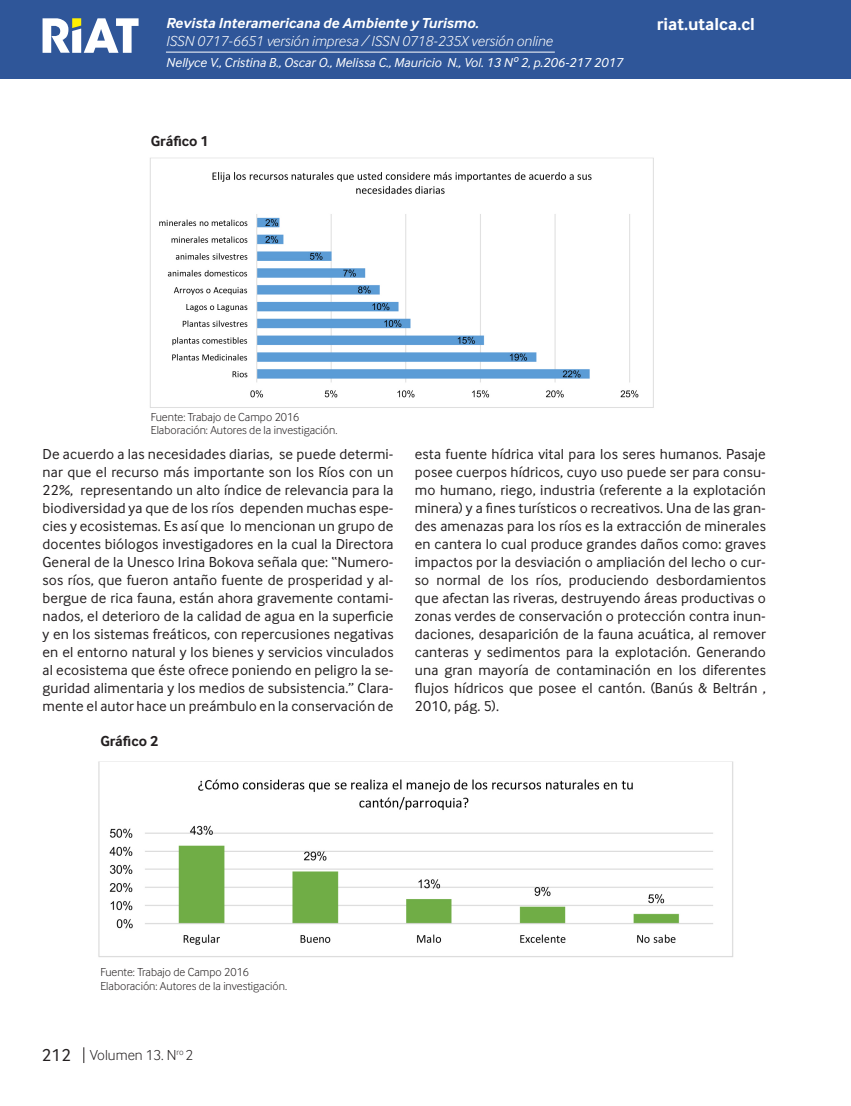
<style>
.page{position:relative;width:851px;height:1106px;background:#fff}
.page>*{position:absolute;margin:0;border:0;box-sizing:border-box;transform-origin:0 0}
.t1{font:700 18px "Inter Face";color:#fff}
.Cuerpo_de_Texto{font:15px/18px "Inter Face";letter-spacing:.01em;color:#231f20;text-align:justify}
.t2{font:italic 300 15px "Inter Face";color:#fff}
.t3{font:italic 700 15px "Inter Face";color:#fff}
.t4{font:300 15px "Inter Face";color:#231f20}
.Cuerpo_de_Texto-2{font:700 15px "Inter Face";letter-spacing:-.005em;color:#231f20}
.Cuño_de_pagina{font:italic 13.5px "Inter Face";color:#fff}
.Fuente{font:300 12px "Inter Face";color:#231f20}
.s1{font-weight:400;font-size:18px}
</style>
<div class="page">
<div style="left:0;top:0;width:850px;height:79px;background:#2f5699"></div>
<hr style="left:850px;top:0;width:1px;height:79px;background:#2f5699">
<hr style="left:166px;top:52px;width:388px;height:1px;background:#fff">
<svg style="left:43px;top:18px;width:95px;height:35px"></svg>
<svg style="left:83px;top:1047px;width:1px;height:16px"></svg>
<img style="left:150px;top:157px;width:504px;height:251px">
<img style="left:98px;top:761px;width:635px;height:196px">
<p class="t3" style="left:166px;top:15px;width:314px">Revista Interamericana de Ambiente y Turismo.</p>
<p class="t2" style="left:166px;top:33px;width:388px">ISSN 0717-6651 versión impresa / ISSN 0718-235X versión online</p>
<p class="Cuño_de_pagina" style="left:166px;top:55px;width:458px">Nellyce V., Cristina B., Oscar O., Melissa C., Mauricio N., Vol. 13 Nº 2, p.206-217 2017</p>
<p class="Cuerpo_de_Texto-2" style="left:151px;top:132px;width:59px">Gráfico 1</p>
<p class="t1" style="left:656px;top:14px;width:99px">riat.utalca.cl</p>
<p class="Fuente" style="left:151px;top:410px;width:150px">Fuente: Trabajo de Campo 2016</p>
<p class="Fuente" style="left:151px;top:423px;width:188px">Elaboración: Autores de la investigación.</p>
<p class="Cuerpo_de_Texto" style="left:43px;top:445px;width:352px">De acuerdo a las necesidades diarias, se puede determi&shy;nar que el recurso más importante son los Ríos con un 22%, representando un alto índice de relevancia para la biodiversidad ya que de los ríos dependen muchas espe&shy;cies y ecosistemas. Es así que lo mencionan un grupo de docentes biólogos investigadores en la cual la Directora General de la Unesco Irina Bokova señala que: “Numero&shy;sos ríos, que fueron antaño fuente de prosperidad y al&shy;bergue de rica fauna, están ahora gravemente contami&shy;nados, el deterioro de la calidad de agua en la superficie y en los sistemas freáticos, con repercusiones negativas en el entorno natural y los bienes y servicios vinculados al ecosistema que éste ofrece poniendo en peligro la se&shy;guridad alimentaria y los medios de subsistencia.” Clara&shy;mente el autor hace un preámbulo en la conservación de</p>
<p class="Cuerpo_de_Texto" style="left:415px;top:445px;width:352px">esta fuente hídrica vital para los seres humanos. Pasaje posee cuerpos hídricos, cuyo uso puede ser para consu&shy;mo humano, riego, industria (referente a la explotación minera) y a fines turísticos o recreativos. Una de las gran&shy;des amenazas para los ríos es la extracción de minerales en cantera lo cual produce grandes daños como: graves impactos por la desviación o ampliación del lecho o cur&shy;so normal de los ríos, produciendo desbordamientos que afectan las riveras, destruyendo áreas productivas o zonas verdes de conservación o protección contra inun&shy;daciones, desaparición de la fauna acuática, al remover canteras y sedimentos para la explotación. Generando una gran mayoría de contaminación en los diferentes flujos hídricos que posee el cantón. (Banús &amp; Beltrán , 2010, pág. 5).</p>
<p class="Cuerpo_de_Texto-2" style="left:100px;top:732px;width:59px">Gráfico 2</p>
<p class="Fuente" style="left:100px;top:965px;width:150px">Fuente: Trabajo de Campo 2016</p>
<p class="Fuente" style="left:100px;top:978px;width:188px">Elaboración: Autores de la investigación.</p>
<p class="t4" style="left:42px;top:1046px;width:153px"><span class="s1">212</span> Volumen 13. N<sup>ro</sup> 2</p>
</div>
